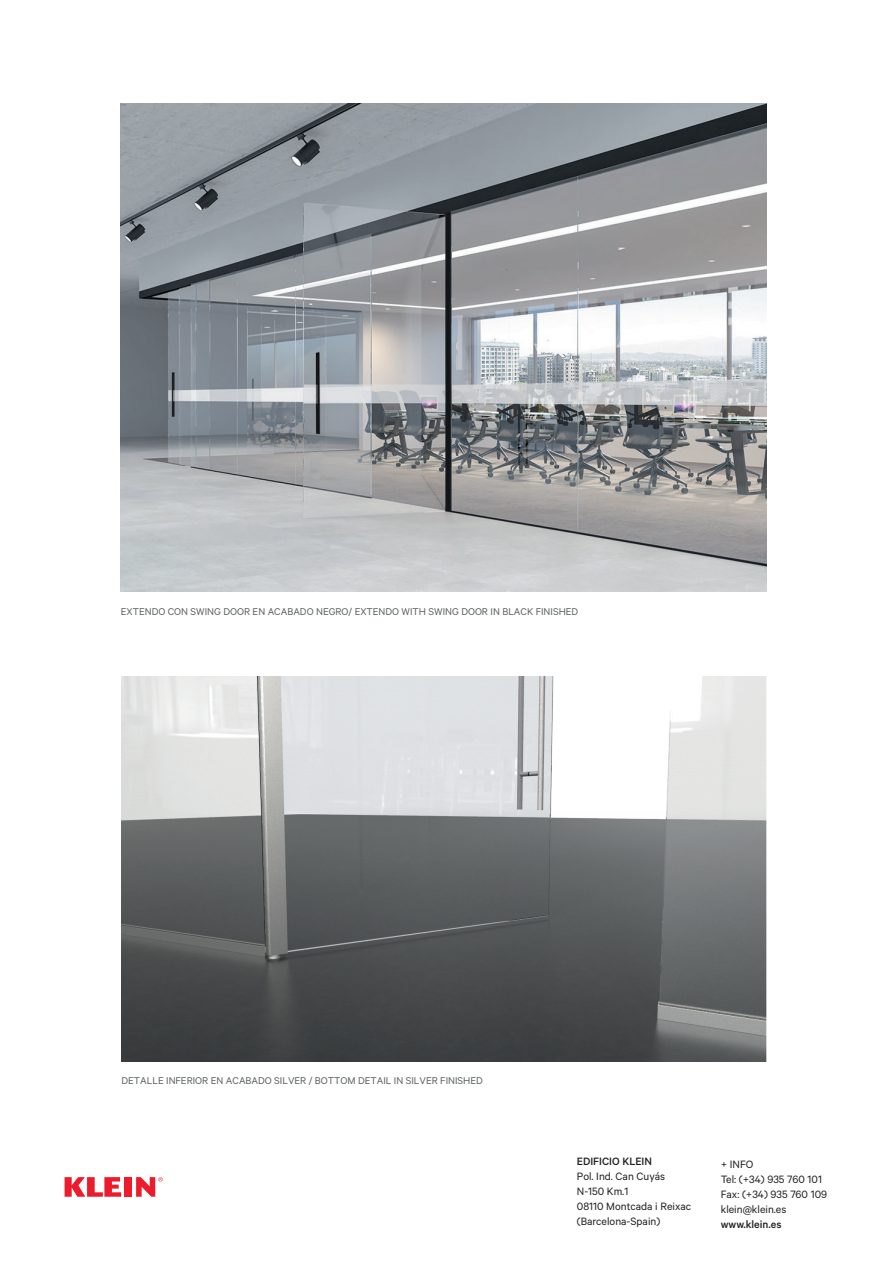
<style>
.page{position:relative;width:893px;height:1263px;background:#fff}
.page>*{position:absolute;margin:0;border:0;box-sizing:border-box;transform-origin:0 0}
.t1{font:12px/15px "Calibre";color:#231f20}
.t2{font:500 12px "Calibre";color:#231f20}
.t3{font:11.1px "Calibre";color:#5d6162}
</style>
<div class="page">
<svg style="left:65px;top:1177px;width:56px;height:20px"></svg>
<div style="left:124px;top:1177px;width:8px;height:20px;background:#ee1b2c"></div>
<svg style="left:136px;top:1177px;width:27px;height:20px"></svg>
<img style="left:120px;top:104px;width:646px;height:487px">
<img style="left:121px;top:677px;width:645px;height:385px">
<p class="t3" style="left:121px;top:605px;width:459px">EXTENDO CON SWING DOOR EN ACABADO NEGRO/ EXTENDO WITH SWING DOOR IN BLACK FINISHED</p>
<p class="t3" style="left:122px;top:1074px;width:363px">DETALLE INFERIOR EN ACABADO SILVER / BOTTOM DETAIL IN SILVER FINISHED</p>
<p class="t2" style="left:577px;top:1154px;width:77px">EDIFICIO KLEIN</p>
<p class="t1" style="left:577px;top:1168px;width:116px">Pol. Ind. Can Cuyás<br>N-150 Km.1<br>08110 Montcada i Reixac (Barcelona-Spain)</p>
<p class="t1" style="left:721px;top:1156px;width:108px">+ INFO<br>Tel: (+34) 935 760 101<br>Fax: (+34) 935 760 109 klein@klein.es</p>
<p class="t2" style="left:721px;top:1217px;width:62px">www.klein.es</p>
</div>
